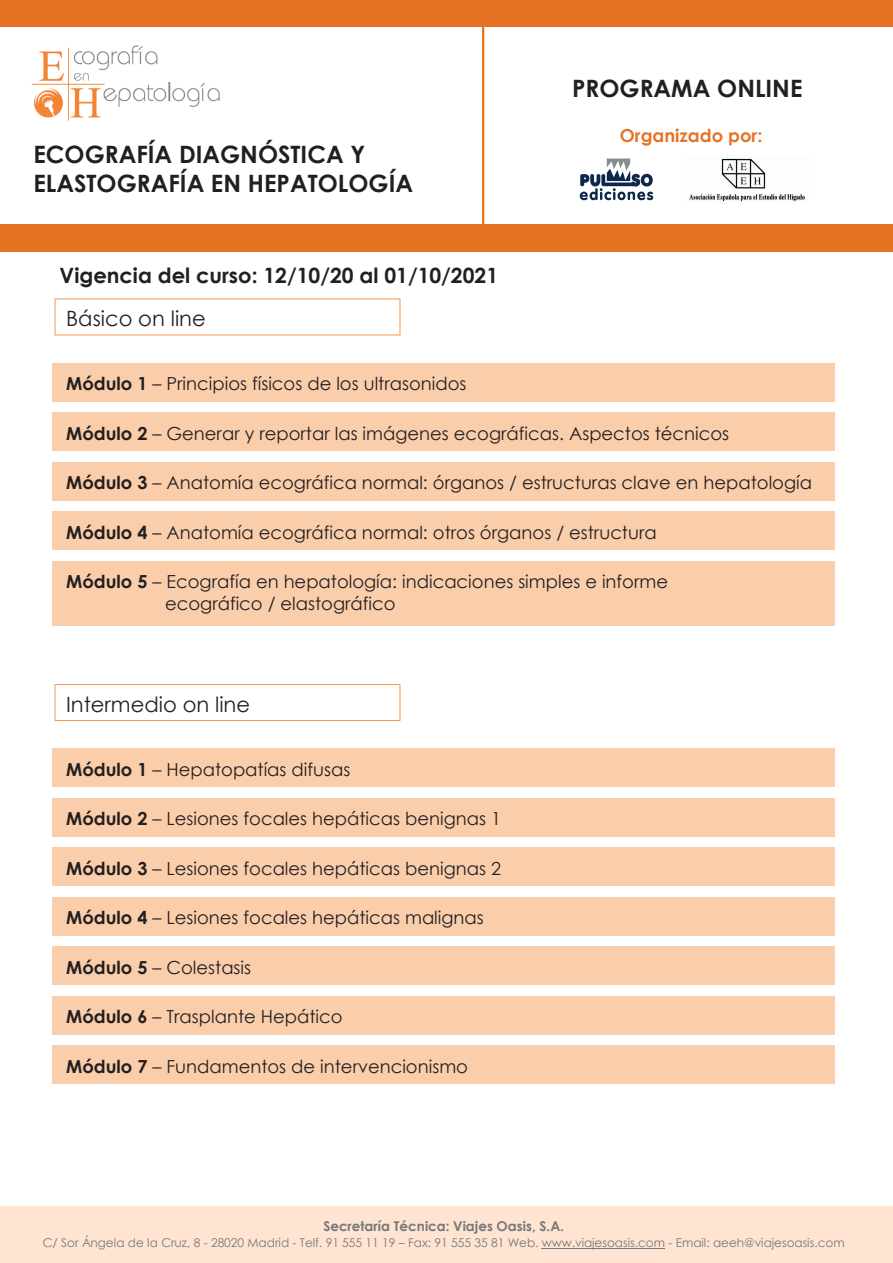
<style>
.page{position:relative;width:893px;height:1263px;background:#fff}
.page>*{position:absolute;margin:0;border:0;box-sizing:border-box;transform-origin:0 0}
.t1{font:700 24px/29.4px "Century Gothic";color:#231f20}
.t2{font:700 21px "Century Gothic";color:#231f20}
.t3{font:21px "Century Gothic";color:#231f20}
.t4{font:18px/21.6px "Century Gothic";color:#231f20}
.t5{font:700 18px "Century Gothic";color:#e67324}
.t6{font:700 13.5px "Century Gothic";color:#76787b}
.t7{font:12px "Century Gothic";color:#76787b}
.s1{font-weight:700}
</style>
<div class="page">
<img style="left:31px;top:45px;width:189px;height:76px">
<hr style="left:482px;top:27px;width:2px;height:197px;background:#e67324">
<div style="left:0;top:224px;width:893px;height:28px;background:#e67324"></div>
<div style="left:0;top:0;width:893px;height:27px;background:#e67324"></div>
<div style="left:0;top:1207px;width:893px;height:56px;background:#fee4d1"></div>
<hr style="left:542px;top:1248px;width:123px;height:1px;background:#76787b">
<svg style="left:580px;top:158px;width:73px;height:42px"></svg>
<div style="left:53px;top:363px;width:782px;height:38px;background:#fbceab"></div>
<div style="left:53px;top:413px;width:782px;height:38px;background:#fbceab"></div>
<div style="left:53px;top:462px;width:782px;height:38px;background:#fbceab"></div>
<div style="left:53px;top:512px;width:782px;height:38px;background:#fbceab"></div>
<div style="left:53px;top:561px;width:782px;height:64px;background:#fbceab"></div>
<div style="left:55px;top:684px;width:345px;height:37px;border:1px solid #f7954f"></div>
<div style="left:53px;top:749px;width:782px;height:38px;background:#fbceab"></div>
<div style="left:53px;top:798px;width:782px;height:38px;background:#fbceab"></div>
<div style="left:53px;top:848px;width:782px;height:38px;background:#fbceab"></div>
<div style="left:53px;top:897px;width:782px;height:38px;background:#fbceab"></div>
<div style="left:53px;top:947px;width:782px;height:38px;background:#fbceab"></div>
<div style="left:53px;top:996px;width:782px;height:38px;background:#fbceab"></div>
<div style="left:53px;top:1046px;width:782px;height:38px;background:#fbceab"></div>
<img style="left:689px;top:158px;width:116px;height:44px">
<h1 class="t1" style="left:33px;top:138px;width:381px">ECOGRAFÍA DIAGNÓSTICA Y<br>ELASTOGRAFÍA EN HEPATOLOGÍA</h1>
<p class="t2" style="left:60px;top:259px;width:440px">Vigencia del curso: 12/10/20 al 01/10/2021</p>
<p class="t3" style="left:66px;top:304px;width:141px">Básico on line</p>
<h1 class="t1" style="left:572px;top:72px;width:232px">PROGRAMA ONLINE</h1>
<p class="t5" style="left:620px;top:121px;width:144px">Organizado por:</p>
<p class="t4" style="left:66px;top:373px;width:402px"><span class="s1">Módulo 1</span> – Principios físicos de los ultrasonidos</p>
<p class="t4" style="left:66px;top:422px;width:665px"><span class="s1">Módulo 2</span> – Generar y reportar las imágenes ecográficas. Aspectos técnicos</p>
<p class="t4" style="left:66px;top:472px;width:747px"><span class="s1">Módulo 3</span> – Anatomía ecográfica normal: órganos / estructuras clave en hepatología</p>
<p class="t4" style="left:66px;top:521px;width:592px"><span class="s1">Módulo 4</span> – Anatomía ecográfica normal: otros órganos / estructura</p>
<p class="t4" style="left:165px;top:571px;width:504px;text-indent:-99px"><span class="s1">Módulo 5</span> – Ecografía en hepatología: indicaciones simples e informe ecográfico / elastográfico</p>
<p class="t3" style="left:66px;top:689px;width:185px">Intermedio on line</p>
<p class="t4" style="left:66px;top:758px;width:286px"><span class="s1">Módulo 1</span> – Hepatopatías difusas</p>
<p class="t4" style="left:66px;top:808px;width:436px"><span class="s1">Módulo 2</span> – Lesiones focales hepáticas benignas 1</p>
<p class="t4" style="left:66px;top:857px;width:436px"><span class="s1">Módulo 3</span> – Lesiones focales hepáticas benignas 2</p>
<p class="t4" style="left:66px;top:907px;width:419px"><span class="s1">Módulo 4</span> – Lesiones focales hepáticas malignas</p>
<p class="t4" style="left:66px;top:956px;width:187px"><span class="s1">Módulo 5</span> – Colestasis</p>
<p class="t4" style="left:66px;top:1006px;width:278px"><span class="s1">Módulo 6</span> – Trasplante Hepático</p>
<p class="t4" style="left:66px;top:1055px;width:403px"><span class="s1">Módulo 7</span> – Fundamentos de intervencionismo</p>
<p class="t6" style="left:323px;top:1216px;width:242px">Secretaría Técnica: Viajes Oasis, S.A.</p>
<p class="t7" style="left:43px;top:1234px;width:803px">C/ Sor Ángela de la Cruz, 8 - 28020 Madrid - Telf. 91 555 11 19 – Fax: 91 555 35 81 Web. www.viajesoasis.com - Email: aeeh@viajesoasis.com</p>
</div>
